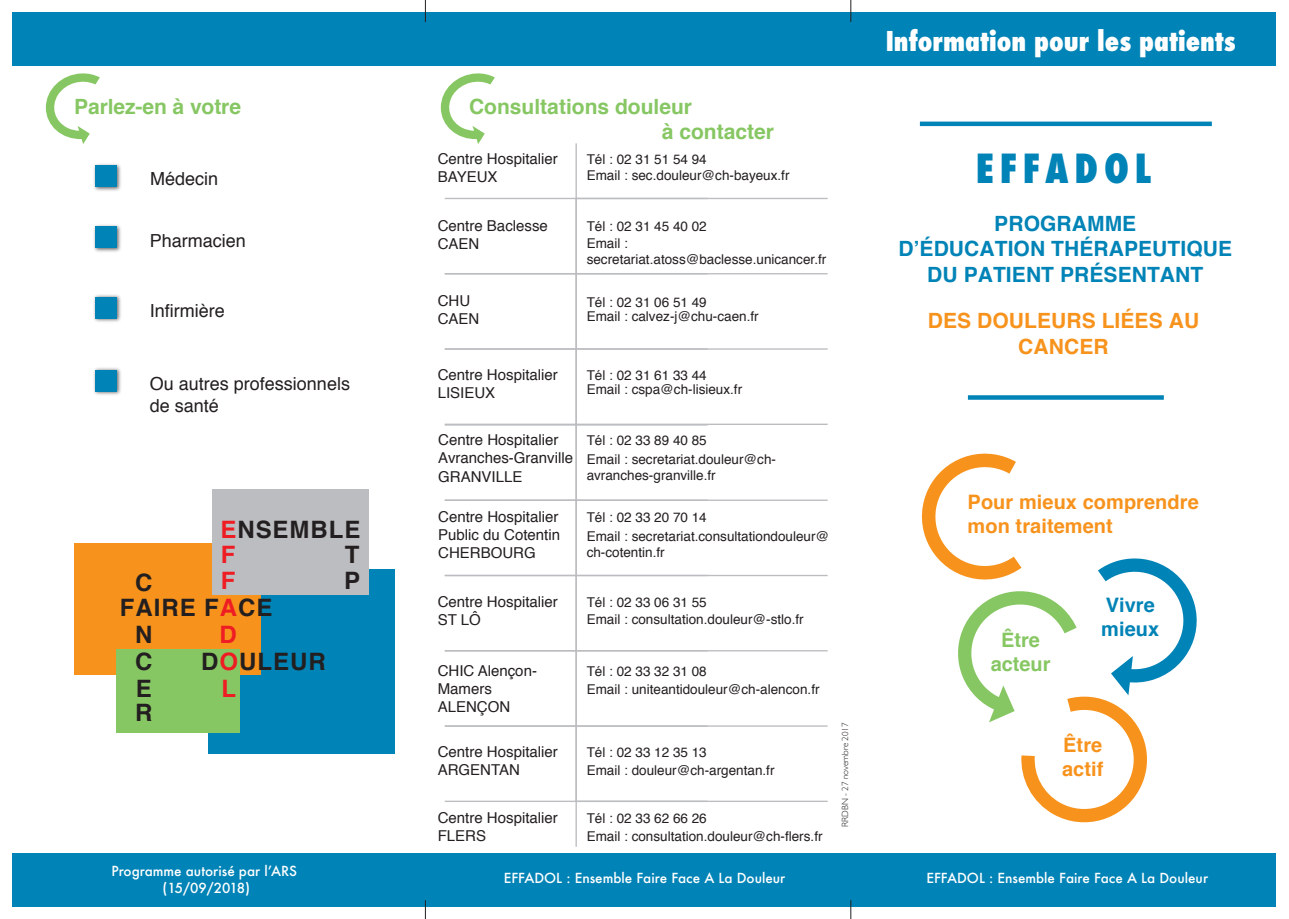
<style>
.page{position:relative;width:1289px;height:919px;background:#fff}
.page>*{position:absolute;margin:0;border:0;box-sizing:border-box;transform-origin:0 0}
.t1{font:800 condensed 39px "Futura";letter-spacing:.15em;color:#0083b6}
.t2{font:800 condensed 26.55px "Futura";color:#fff}
.t3{font:700 24px/26.1px "Helvetica";letter-spacing:.04em;color:#231f20;text-align:justify}
.t4{font:700 24px/26px "Helvetica";color:#ee1d23}
.t5{font:700 21px/25.2px "Helvetica";letter-spacing:.005em;color:#0083b6;text-align:center}
.t6{font:700 21px/25.2px "Helvetica";color:#87c763}
.t7{font:700 21px/25.2px "Helvetica";letter-spacing:.005em;color:#f7931d;text-align:center}
.t8{font:700 19.95px/23.9px "Helvetica";letter-spacing:.005em;color:#f7931d}
.t9{font:700 19.95px/23.9px "Helvetica";color:#87c763;text-align:center}
.t10{font:700 19.95px/23.9px "Helvetica";letter-spacing:.005em;color:#0083b6}
.t11{font:18px/21.6px "Helvetica";color:#231f20}
.t12{font:15px/18px "Helvetica";color:#231f20}
.t13{font:13.5px/16.5px "Helvetica";color:#231f20}
.t14{font:500 13.5px/16.2px "Futura";color:#fff;text-align:center}
.t15{font:300 9px "Gill Sans";color:#231f20}
.s1{color:#ee1d23}
</style>
<div class="page">
<svg style="left:575px;top:143px;width:134px;height:55px"></svg>
<div style="left:444px;top:198px;width:133px;height:76px;border:1px solid #bcbdc0"></div>
<div style="left:575px;top:198px;width:253px;height:76px;border:1px solid #bcbdc0"></div>
<div style="left:444px;top:273px;width:133px;height:76px;border:1px solid #bcbdc0"></div>
<div style="left:575px;top:273px;width:133px;height:76px;border:1px solid #bcbdc0"></div>
<div style="left:444px;top:348px;width:133px;height:77px;border:1px solid #bcbdc0"></div>
<div style="left:575px;top:348px;width:253px;height:77px;border:1px solid #bcbdc0"></div>
<div style="left:444px;top:424px;width:133px;height:77px;border:1px solid #bcbdc0"></div>
<div style="left:575px;top:424px;width:133px;height:77px;border:1px solid #bcbdc0"></div>
<div style="left:444px;top:499px;width:133px;height:77px;border:1px solid #bcbdc0"></div>
<div style="left:575px;top:499px;width:253px;height:77px;border:1px solid #bcbdc0"></div>
<div style="left:444px;top:574px;width:133px;height:77px;border:1px solid #bcbdc0"></div>
<div style="left:575px;top:574px;width:133px;height:77px;border:1px solid #bcbdc0"></div>
<div style="left:444px;top:650px;width:133px;height:76px;border:1px solid #bcbdc0"></div>
<div style="left:575px;top:650px;width:253px;height:76px;border:1px solid #bcbdc0"></div>
<div style="left:444px;top:725px;width:133px;height:77px;border:1px solid #bcbdc0"></div>
<div style="left:575px;top:725px;width:133px;height:77px;border:1px solid #bcbdc0"></div>
<svg style="left:575px;top:799px;width:253px;height:48px"></svg>
<div style="left:13px;top:13px;width:1263px;height:53px;background:#0083b6"></div>
<div style="left:13px;top:852px;width:1263px;height:54px;background:#0083b6"></div>
<img style="left:94px;top:225px;width:27px;height:27px">
<div style="left:95px;top:227px;width:22px;height:21px;background:#0083b6"></div>
<img style="left:94px;top:295px;width:27px;height:27px">
<div style="left:95px;top:297px;width:22px;height:21px;background:#0083b6"></div>
<img style="left:94px;top:368px;width:27px;height:27px">
<div style="left:95px;top:370px;width:22px;height:21px;background:#0083b6"></div>
<img style="left:94px;top:164px;width:27px;height:27px">
<div style="left:95px;top:165px;width:22px;height:22px;background:#0083b6"></div>
<div style="left:208px;top:568px;width:187px;height:185px;background:#0083b6"></div>
<div style="left:74px;top:543px;width:186px;height:131px;background:#f7931d"></div>
<div style="left:116px;top:649px;width:123px;height:83px;background:#87c763"></div>
<div style="left:212px;top:489px;width:156px;height:105px;background:#bcbdc0"></div>
<div style="left:967px;top:395px;width:196px;height:5px;background:#0083b6"></div>
<hr style="left:919px;top:122px;width:292px;height:4px;background:#0083b6">
<svg style="left:425px;top:900px;width:1px;height:18px"></svg>
<svg style="left:850px;top:900px;width:1px;height:18px"></svg>
<svg style="left:425px;top:0;width:1px;height:22px"></svg>
<svg style="left:850px;top:0;width:1px;height:22px"></svg>
<svg style="left:46px;top:73px;width:54px;height:71px"></svg>
<svg style="left:441px;top:73px;width:54px;height:71px"></svg>
<svg style="left:921px;top:453px;width:274px;height:370px"></svg>
<h3 class="t6" style="left:74px;top:94px;width:168px">Parlez-en à votre</h3>
<h3 class="t6" style="left:661px;top:94px;width:114px;text-indent:-193px">Consultations douleur<br>à contacter</h3>
<h3 class="t11" style="left:150px;top:169px;width:70px">Médecin</h3>
<h3 class="t11" style="left:150px;top:230px;width:98px">Pharmacien</h3>
<h3 class="t11" style="left:150px;top:300px;width:77px">Infirmière</h3>
<p class="t12" style="left:438px;top:150px;width:122px">Centre Hospitalier</p>
<p class="t13" style="left:586px;top:151px;width:122px">Tél : 02 31 51 54 94</p>
<p class="t12" style="left:438px;top:168px;width:61px">BAYEUX</p>
<p class="t13" style="left:586px;top:167px;width:204px">Email : sec.douleur@ch-bayeux.fr</p>
<p class="t12" style="left:438px;top:217px;width:112px">Centre Baclesse<br>CAEN</p>
<p class="t13" style="left:586px;top:219px;width:241px">Tél : 02 31 45 40 02<br>Email : secretariat.atoss@baclesse.unicancer.fr</p>
<p class="t12" style="left:438px;top:292px;width:43px">CHU<br>CAEN</p>
<p class="t13" style="left:586px;top:295px;width:173px;line-height:14.1px">Tél : 02 31 06 51 49<br>Email : calvez-j@chu-caen.fr</p>
<h3 class="t11" style="left:150px;top:373px;width:202px">Ou autres professionnels de santé</h3>
<h3 class="t3" style="left:220px;top:516px;width:142px"><span class="s1">E</span>NSEMBLE</h3>
<h3 class="t3" style="left:345px;top:542px;width:16px">T</h3>
<h3 class="t4" style="left:221px;top:542px;width:16px">F<br>F</h3>
<h3 class="t4" style="left:219px;top:621px;width:19px">D</h3>
<h3 class="t4" style="left:221px;top:675px;width:16px">L</h3>
<h3 class="t3" style="left:135px;top:570px;width:19px">C</h3>
<h3 class="t3" style="left:344px;top:567px;width:17px">P</h3>
<h3 class="t3" style="left:135px;top:621px;width:19px">N C E R</h3>
<h3 class="t3" style="left:120px;top:595px;width:154px">FAIRE F<span class="s1">A</span>CE</h3>
<h3 class="t3" style="left:201px;top:649px;width:126px">D<span class="s1">O</span>ULEUR</h3>
<p class="t12" style="left:438px;top:366px;width:122px">Centre Hospitalier<br>LISIEUX</p>
<p class="t13" style="left:586px;top:368px;width:157px;line-height:14.2px">Tél : 02 31 61 33 44<br>Email : cspa@ch-lisieux.fr</p>
<p class="t12" style="left:438px;top:431px;width:136px">Centre Hospitalier<br>Avranches-Granville<br>GRANVILLE</p>
<p class="t13" style="left:586px;top:432px;width:191px;line-height:18.6px">Tél : 02 33 89 40 85<br>Email : secretariat.douleur@ch-</p>
<p class="t13" style="left:586px;top:467px;width:131px">avranches-granville.fr</p>
<p class="t12" style="left:438px;top:508px;width:123px;text-align:justify">Centre Hospitalier Public du Cotentin CHERBOURG</p>
<p class="t13" style="left:586px;top:508px;width:244px;line-height:18.8px">Tél : 02 33 20 70 14<br>Email : secretariat.consultationdouleur@</p>
<p class="t13" style="left:586px;top:544px;width:80px">ch-cotentin.fr</p>
<p class="t12" style="left:438px;top:593px;width:122px">Centre Hospitalier<br>ST LÔ</p>
<p class="t13" style="left:586px;top:594px;width:219px;line-height:17.1px">Tél : 02 33 06 31 55<br>Email : consultation.douleur@-stlo.fr</p>
<p class="t12" style="left:438px;top:661px;width:101px">CHIC Alençon-<br>Mamers<br>ALENÇON</p>
<p class="t13" style="left:586px;top:662px;width:234px;line-height:18.3px">Tél : 02 33 32 31 08<br>Email : uniteantidouleur@ch-alencon.fr</p>
<p class="t12" style="left:438px;top:743px;width:122px">Centre Hospitalier<br>ARGENTAN</p>
<p class="t13" style="left:586px;top:743px;width:189px;line-height:17.5px">Tél : 02 33 12 35 13<br>Email : douleur@ch-argentan.fr</p>
<p class="t12" style="left:438px;top:808px;width:122px">Centre Hospitalier<br>FLERS</p>
<p class="t13" style="left:586px;top:810px;width:122px">Tél : 02 33 62 66 26</p>
<p class="t13" style="left:586px;top:828px;width:237px">Email : consultation.douleur@ch-flers.fr</p>
<p class="t15" style="left:838px;top:827px;width:106px;rotate:-90deg">RRDBN - 27 novembre 2017</p>
<h2 class="t2" style="left:885px;top:23px;width:351px">Information pour les patients</h2>
<h1 class="t1" style="left:975px;top:142px;width:177px">EFFADOL</h1>
<h3 class="t5" style="left:898px;top:211px;width:335px">PROGRAMME<br>D’ÉDUCATION THÉRAPEUTIQUE<br>DU PATIENT PRÉSENTANT</h3>
<h3 class="t7" style="left:927px;top:308px;width:273px">DES DOULEURS LIÉES AU<br>CANCER</h3>
<h3 class="t8" style="left:967px;top:490px;width:233px">Pour mieux comprendre mon traitement</h3>
<h3 class="t9" style="left:990px;top:628px;width:61px">Être acteur</h3>
<h3 class="t10" style="left:1101px;top:593px;width:59px">Vivre mieux</h3>
<h3 class="t8" style="left:1062px;top:733px;width:43px">Être actif</h3>
<p class="t14" style="left:111px;top:863px;width:187px">Programme autorisé par lʼARS (15/09/2018)</p>
<p class="t14" style="left:503px;top:870px;width:283px">EFFADOL : Ensemble Faire Face A La Douleur</p>
<p class="t14" style="left:926px;top:870px;width:283px">EFFADOL : Ensemble Faire Face A La Douleur</p>
</div>
